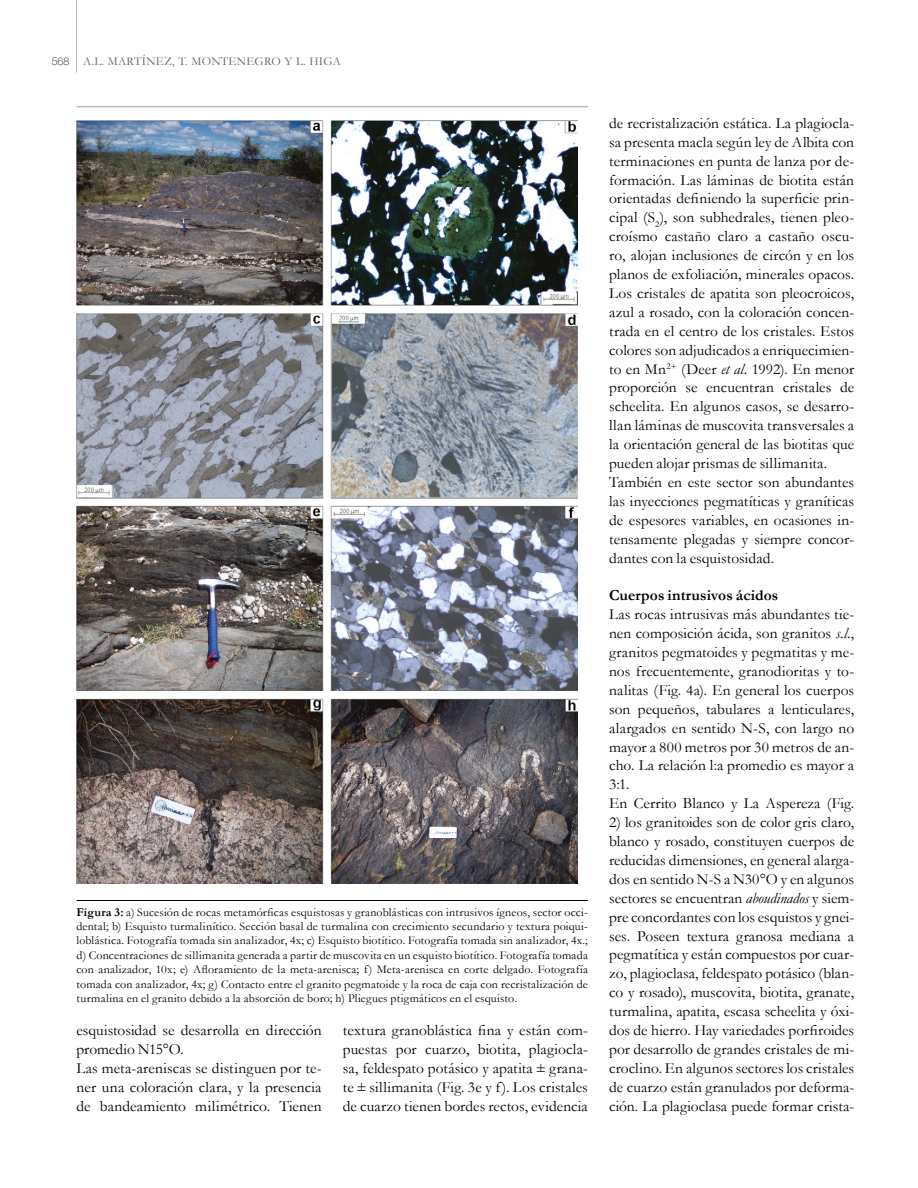
<style>
.page{position:relative;width:918px;height:1188px;background:#fff}
.page>*{position:absolute;margin:0;border:0;box-sizing:border-box;transform-origin:0 0}
.Texto_general{font:15.45px/18.9px "Garamond";letter-spacing:.005em;color:#000;text-align:justify}
.Texto_general-2{font:700 15.45px "Garamond";letter-spacing:.005em;color:#000}
.Epígrafes{font:12px/14.4px "Garamond";letter-spacing:.01em;color:#000;text-align:justify}
.t1{font:12px "Garamond";letter-spacing:.025em;color:#646363}
.s1{font-family:"Helvetica Neue";font-weight:100;font-size:10.5px;color:#000}
.s2{font-weight:700}
.s3{font-family:"Times New Roman"}
.s4{font-style:italic}
</style>
<div class="page">
<hr style="left:76px;top:0;width:1px;height:73px;background:#bcbcbc">
<img style="left:77px;top:121px;width:500px;height:763px">
<hr style="left:77px;top:106px;width:511px;height:1px;background:#bababa">
<hr style="left:77px;top:900px;width:511px;height:1px;background:#000">
<p class="t1" style="left:52px;top:53px;width:291px"><span class="s1">568</span> A.L. MARTÍNEZ, T. MONTENEGRO Y L. HIGA</p>
<p class="Epígrafes" style="left:77px;top:904px;width:513px"><span class="s2">Figura 3:</span> a) Sucesión de rocas metamórficas esquistosas y granoblásticas con intrusivos ígneos, sector occi&shy;dental; b) Esquisto turmalinítico. Sección basal de turmalina con crecimiento secundario y textura poiqui&shy;loblástica. Fotografía tomada sin analizador, 4x; c) Esquisto biotítico. Fotografía tomada sin analizador, 4x.; d) Concentraciones de sillimanita generada a partir de muscovita en un esquisto biotítico. Fotografía tomada con analizador, 10x; e) Afloramiento de la meta-arenisca; f) Meta-arenisca en corte delgado. Fotografía tomada con analizador, 4x; g) Contacto entre el granito pegmatoide y la roca de caja con recristalización de turmalina en el granito debido a la absorción de boro; h) Pliegues ptigmáticos en el esquisto.</p>
<p class="Texto_general" style="left:77px;top:1020px;width:247px">esquistosidad se desarrolla en dirección promedio N15°O.</p>
<p class="Texto_general" style="left:77px;top:1058px;width:247px">Las meta-areniscas se distinguen por te&shy;ner una coloración clara, y la presencia de bandeamiento milimétrico. Tienen</p>
<p class="Texto_general" style="left:343px;top:1020px;width:247px">textura granoblástica fina y están com&shy;puestas por cuarzo, biotita, plagiocla&shy;sa, feldespato potásico y apatita <span class="s3">±</span> grana&shy;te <span class="s3">±</span> sillimanita (Fig. 3e y f). Los cristales de cuarzo tienen bordes rectos, evidencia</p>
<p class="Texto_general" style="left:609px;top:113px;width:247px">de recristalización estática. La plagiocla&shy;sa presenta macla según ley de Albita con terminaciones en punta de lanza por de&shy;formación. Las láminas de biotita están orientadas definiendo la superficie prin&shy;cipal (S<sub>2</sub>), son subhedrales, tienen pleo&shy;croísmo castaño claro a castaño oscu&shy;ro, alojan inclusiones de circón y en los planos de exfoliación, minerales opacos.<br>Los cristales de apatita son pleocroicos, azul a rosado, con la coloración concen&shy;trada en el centro de los cristales. Estos colores son adjudicados a enriquecimien&shy;to en Mn<sup>2+</sup> (Deer <span class="s4">et al.</span> 1992). En menor proporción se encuentran cristales de scheelita. En algunos casos, se desarro&shy;llan láminas de muscovita transversales a la orientación general de las biotitas que pueden alojar prismas de sillimanita.</p>
<p class="Texto_general" style="left:609px;top:472px;width:247px">También en este sector son abundantes las inyecciones pegmatíticas y graníticas de espesores variables, en ocasiones in&shy;tensamente plegadas y siempre concor&shy;dantes con la esquistosidad.</p>
<p class="Texto_general-2" style="left:609px;top:585px;width:171px">Cuerpos intrusivos ácidos</p>
<p class="Texto_general" style="left:609px;top:605px;width:247px">Las rocas intrusivas más abundantes tie&shy;nen composición ácida, son granitos <span class="s4">s.l.</span>, granitos pegmatoides y pegmatitas y me&shy;nos frecuentemente, granodioritas y to&shy;nalitas (Fig. 4a). En general los cuerpos son pequeños, tabulares a lenticulares, alargados en sentido N-S, con largo no mayor a 800 metros por 30 metros de an&shy;cho. La relación l:a promedio es mayor a 3:1.</p>
<p class="Texto_general" style="left:609px;top:794px;width:247px">En Cerrito Blanco y La Aspereza (Fig.</p>
<p class="Texto_general" style="left:609px;top:813px;width:247px">2) los granitoides son de color gris claro, blanco y rosado, constituyen cuerpos de reducidas dimensiones, en general alarga&shy;dos en sentido N-S a N30°O y en algunos sectores se encuentran <span class="s4">aboudinados</span> y siem&shy;pre concordantes con los esquistos y gnei&shy;ses. Poseen textura granosa mediana a pegmatítica y están compuestos por cuar&shy;zo, plagioclasa, feldespato potásico (blan&shy;co y rosado), muscovita, biotita, granate, turmalina, apatita, escasa scheelita y óxi&shy;dos de hierro. Hay variedades porfiroides por desarrollo de grandes cristales de mi&shy;croclino. En algunos sectores los cristales de cuarzo están granulados por deforma&shy;ción. La plagioclasa puede formar crista-</p>
</div>
